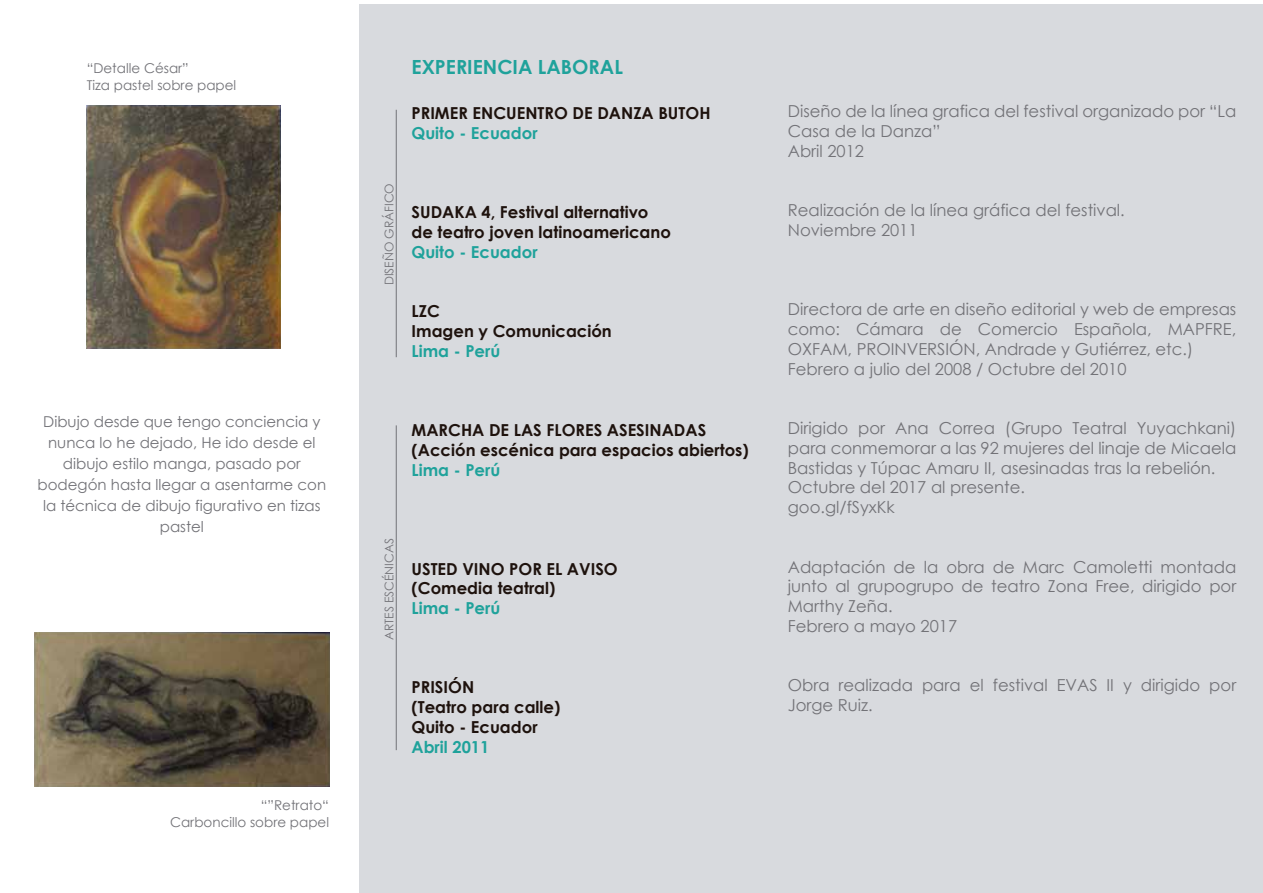
<style>
.page{position:relative;width:1263px;height:893px;background:#fff}
.page>*{position:absolute;margin:0;border:0;box-sizing:border-box;transform-origin:0 0}
.t1{font:700 19.5px "Century Gothic";color:#1fa29b}
.t2{font:16.5px/19.8px "Century Gothic";color:#727277}
.t3{font:700 16.5px/19.8px "Century Gothic";color:#1e120d}
.t4{font:700 16.5px "Century Gothic";color:#1fa29b}
.t5{font:15px/21px "Century Gothic";color:#727277;text-align:center}
.t6{font:13.5px/16.5px "Century Gothic";color:#727277;text-align:right}
.t7{font:12px "Century Gothic";color:#727277}
</style>
<div class="page">
<div style="left:359px;top:5px;width:904px;height:888px;background:#d8dade"></div>
<hr style="left:396px;top:425px;width:1px;height:325px;background:#727277">
<hr style="left:396px;top:110px;width:1px;height:247px;background:#727277">
<img style="left:87px;top:105px;width:193px;height:244px">
<img style="left:35px;top:633px;width:294px;height:153px">
<p class="t6" style="left:87px;top:60px;width:151px;text-align:left">“Detalle César”<br>Tiza pastel sobre papel</p>
<p class="t5" style="left:38px;top:411px;width:290px">Dibujo desde que tengo conciencia y nunca lo he dejado, He ido desde el dibujo estilo manga, pasado por bodegón hasta llegar a asentarme con la técnica de dibujo figurativo en tizas pastel</p>
<p class="t6" style="left:170px;top:797px;width:160px">“”Retrato“<br>Carboncillo sobre papel</p>
<p class="t7" style="left:381px;top:285px;width:104px;rotate:-90deg">DISEÑO GRÁFICO</p>
<p class="t1" style="left:411px;top:52px;width:213px">EXPERIENCIA LABORAL</p>
<p class="t3" style="left:411px;top:103px;width:300px">PRIMER ENCUENTRO DE DANZA BUTOH</p>
<p class="t4" style="left:411px;top:120px;width:128px">Quito - Ecuador</p>
<p class="t3" style="left:411px;top:202px;width:261px">SUDAKA 4, Festival alternativo de teatro joven latinoamericano</p>
<p class="t4" style="left:411px;top:239px;width:128px">Quito - Ecuador</p>
<p class="t3" style="left:411px;top:301px;width:202px">LZC<br>Imagen y Comunicación</p>
<p class="t4" style="left:411px;top:338px;width:90px">Lima - Perú</p>
<p class="t3" style="left:411px;top:419px;width:339px">MARCHA DE LAS FLORES ASESINADAS (Acción escénica para espacios abiertos)</p>
<p class="t4" style="left:411px;top:457px;width:90px">Lima - Perú</p>
<p class="t7" style="left:381px;top:640px;width:103px;rotate:-90deg">ARTES ESCÉNICAS</p>
<p class="t3" style="left:411px;top:558px;width:208px">USTED VINO POR EL AVISO (Comedia teatral)</p>
<p class="t4" style="left:411px;top:596px;width:90px">Lima - Perú</p>
<p class="t3" style="left:411px;top:677px;width:150px">PRISIÓN<br>(Teatro para calle)<br>Quito - Ecuador</p>
<p class="t4" style="left:411px;top:734px;width:79px">Abril 2011</p>
<p class="t2" style="left:788px;top:101px;width:450px">Diseño de la línea grafica del festival organizado por “La<br>Casa de la Danza”<br>Abril 2012</p>
<p class="t2" style="left:880px;top:197px;width:25px">ISIL</p>
<p class="t2" style="left:788px;top:200px;width:338px">Realización de la línea gráfica del festival.<br>Noviembre 2011</p>
<p class="t2" style="left:880px;top:296px;width:131px">Quito – Ecuador</p>
<p class="t2" style="left:788px;top:299px;width:450px">Directora de arte en diseño editorial y web de empresas como: Cámara de Comercio Española, MAPFRE, OXFAM, PROINVERSIÓN, Andrade y Gutiérrez, etc.)<br>Febrero a julio del 2008 / Octubre del 2010</p>
<p class="t2" style="left:880px;top:356px;width:231px">COLEGIO ALTERNATIVO B&amp;M</p>
<p class="t2" style="left:788px;top:418px;width:450px">Dirigido por Ana Correa (Grupo Teatral Yuyachkani) para conmemorar a las 92 mujeres del linaje de Micaela Bastidas y Túpac Amaru II, asesinadas tras la rebelión.<br>Octubre del 2017 al presente.<br>goo.gl/fSyxKk</p>
<p class="t2" style="left:788px;top:556px;width:450px">Adaptación de la obra de Marc Camoletti montada junto al grupogrupo de teatro Zona Free, dirigido por Marthy Zeña.<br>Febrero a mayo 2017</p>
<p class="t2" style="left:788px;top:675px;width:450px">Obra realizada para el festival EVAS II y dirigido por<br>Jorge Ruiz.</p>
</div>
